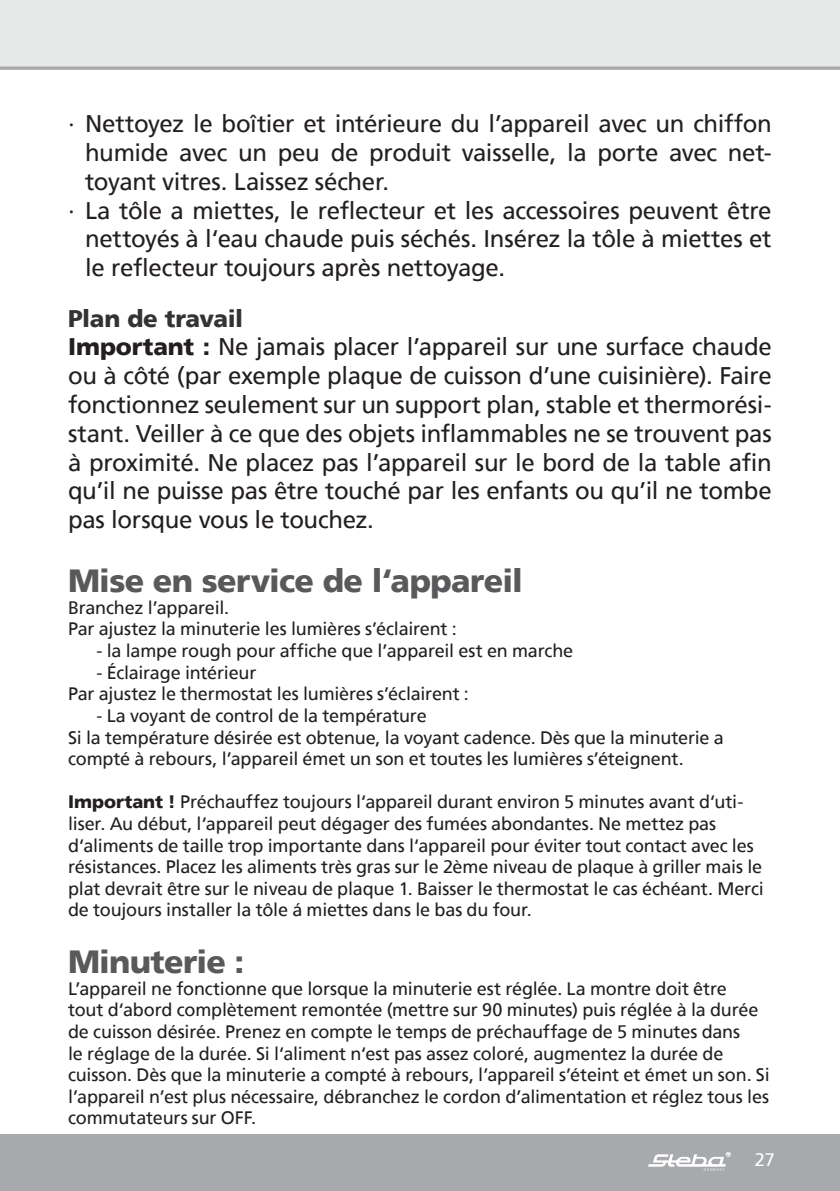
<style>
.page{position:relative;width:840px;height:1191px;background:#fff}
.page>*{position:absolute;margin:0;border:0;box-sizing:border-box;transform-origin:0 0}
.t1{font:900 32px "Frutiger";letter-spacing:-.02em;color:#58595b}
.t2{font:24px/28.8px "Frutiger";letter-spacing:-.015em;color:#231f20}
.t3{font:18px/21.6px "Frutiger";letter-spacing:-.01em;color:#231f20}
.t4{font:18px "Frutiger";color:#fff}
.s1{font-weight:900;color:#333}
.s2{font-weight:900}
</style>
<div class="page">
<div style="left:0;top:0;width:839px;height:68px;background:#e7e8e8"></div>
<div style="left:0;top:1134px;width:839px;height:57px;background:#a7a9ac"></div>
<svg style="left:648px;top:1151px;width:82px;height:19px"></svg>
<svg style="left:0;top:66px;width:839px;height:4px;background:#b2b4b7"></svg>
<h2 class="t2" style="left:68px;top:109px;width:704px">∙ Nettoyez le boîtier et intérieure du l’appareil avec un chiffon</h2>
<h2 class="t2" style="left:85px;top:138px;width:687px">humide avec un peu de produit vaisselle, la porte avec net-</h2>
<h2 class="t2" style="left:85px;top:167px;width:305px">toyant vitres. Laissez sécher.</h2>
<h2 class="t2" style="left:68px;top:196px;width:704px">∙ La tôle a miettes, le reflecteur et les accessoires peuvent être</h2>
<h2 class="t2" style="left:85px;top:224px;width:687px">nettoyés à l‘eau chaude puis séchés. Insérez la tôle à miettes et</h2>
<h2 class="t2" style="left:85px;top:253px;width:421px">le reflecteur toujours après nettoyage.</h2>
<p class="t2" style="left:68px;top:304px;width:704px"><span class="s1">Plan de travail<br></span><span class="s2">Important :</span> Ne jamais placer l’appareil sur une surface chaude ou à côté (par exemple plaque de cuisson d’une cuisinière). Faire fonctionnez seulement sur un support plan, stable et thermorési&shy;stant. Veiller à ce que des objets inflammables ne se trouvent pas à proximité. Ne placez pas l’appareil sur le bord de la table afin qu’il ne puisse pas être touché par les enfants ou qu’il ne tombe pas lorsque vous le touchez.</p>
<h1 class="t1" style="left:68px;top:562px;width:456px">Mise en service de l‘appareil</h1>
<p class="t3" style="left:68px;top:596px;width:390px">Branchez l’appareil.<br>Par ajustez la minuterie les lumières s’éclairent :</p>
<p class="t3" style="left:96px;top:640px;width:478px">- la lampe rough pour affiche que l’appareil est en marche</p>
<p class="t3" style="left:68px;top:661px;width:402px;text-indent:28px">- Éclairage intérieur<br>Par ajustez le thermostat les lumières s’éclairent :</p>
<p class="t3" style="left:68px;top:704px;width:657px;text-indent:28px">- La voyant de control de la température<br>Si la température désirée est obtenue, la voyant cadence. Dès que la minuterie a compté à rebours, l’appareil émet un son et toutes les lumières s’éteignent.</p>
<p class="t3" style="left:68px;top:791px;width:696px"><span class="s2">Important !</span> Préchauffez toujours l‘appareil durant environ 5 minutes avant d‘uti&shy;liser. Au début, l‘appareil peut dégager des fumées abondantes. Ne mettez pas d‘aliments de taille trop importante dans l‘appareil pour éviter tout contact avec les résistances. Placez les aliments très gras sur le 2ème niveau de plaque à griller mais le plat devrait être sur le niveau de plaque 1. Baisser le thermostat le cas échéant. Merci de toujours installer la tôle á miettes dans le bas du four.</p>
<h1 class="t1" style="left:68px;top:942px;width:178px">Minuterie :</h1>
<p class="t3" style="left:68px;top:977px;width:702px">L’appareil ne fonctionne que lorsque la minuterie est réglée. La montre doit être<br>tout d‘abord complètement remontée (mettre sur 90 minutes) puis réglée à la durée de cuisson désirée. Prenez en compte le temps de préchauffage de 5 minutes dans<br>le réglage de la durée. Si l‘aliment n‘est pas assez coloré, augmentez la durée de cuisson. Dès que la minuterie a compté à rebours, l’appareil s’éteint et émet un son. Si l’appareil n’est plus nécessaire, débranchez le cordon d’alimentation et réglez tous les commutateurs sur OFF.</p>
<p class="t4" style="left:754px;top:1149px;width:22px">27</p>
</div>
